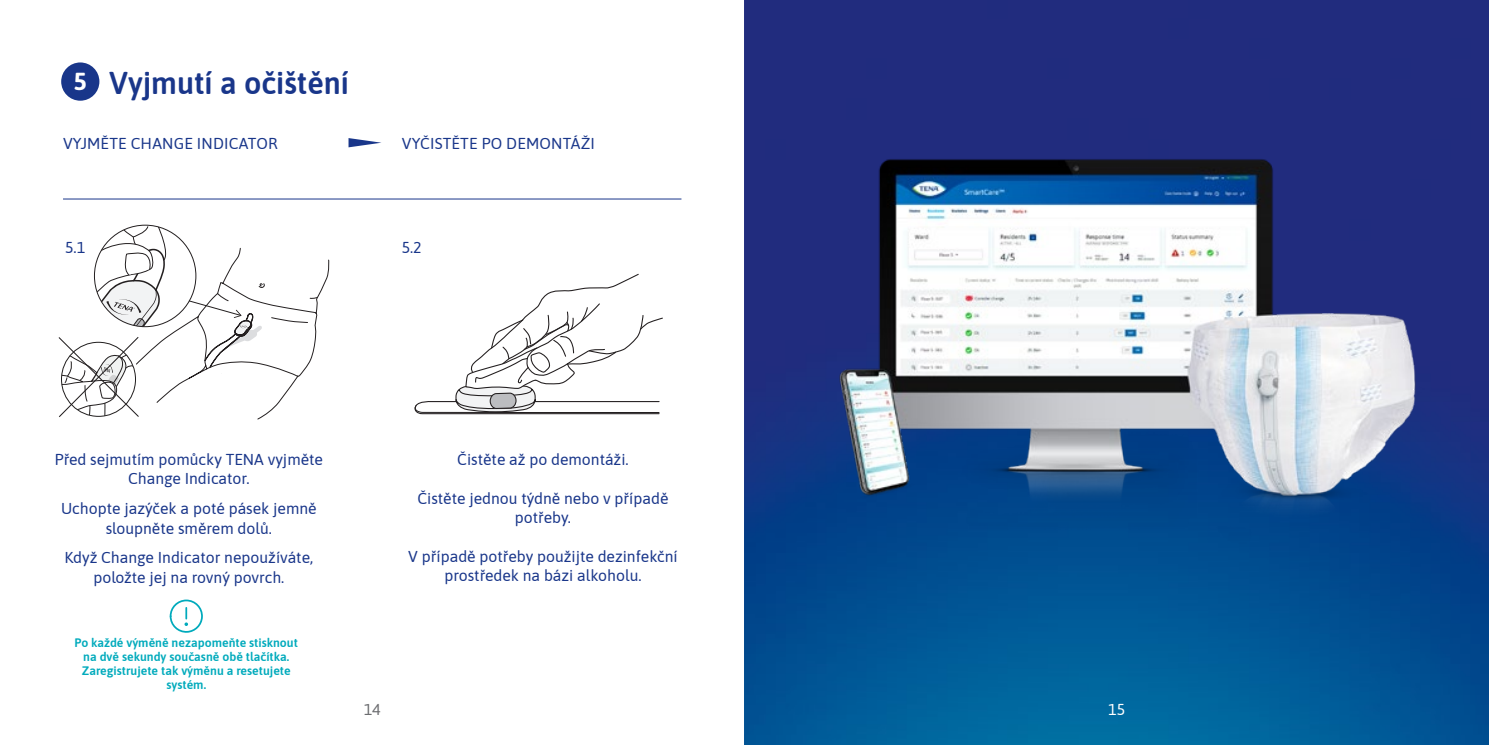
<style>
.page{position:relative;width:1489px;height:745px;background:#fff}
.page>*{position:absolute;margin:0;border:0;box-sizing:border-box;transform-origin:0 0}
.t1{font:600 31.5px "Asap";color:#19368a}
.t2{font:15.75px/19.2px "Asap";color:#19368a;text-align:center}
.t3{font:15.75px "Asap";color:#fff}
.t4{font:15.75px "Asap";color:#6c6d70}
.t5{font:600 12.25px/14px "Asap";color:#00aabc;text-align:center}
.s1{font-weight:700;font-size:24.5px;color:#fff}
</style>
<div class="page">
<img style="left:744px;top:0;width:744px;height:744px">
<hr style="left:63px;top:198px;width:618px;height:1px;background:#19368a">
<svg style="left:348px;top:138px;width:33px;height:9px"></svg>
<div style="left:61px;top:62px;width:38px;height:39px;background:#19368a;border-radius:50%"></div>
<svg style="left:414px;top:273px;width:249px;height:141px"></svg>
<img style="left:828px;top:149px;width:597px;height:412px">
<svg style="left:58px;top:225px;width:272px;height:195px"></svg>
<div style="left:170px;top:599px;width:33px;height:33px;background:#fff;border:2px solid #00aabc;border-radius:50%"></div>
<svg style="left:184px;top:607px;width:4px;height:18px"></svg>
<h1 class="t1" style="left:74px;top:60px;width:276px"><span class="s1">5</span> Vyjmutí a očištění</h1>
<p class="t2" style="left:63px;top:133px;width:216px">VYJMĚTE CHANGE INDICATOR</p>
<p class="t2" style="left:402px;top:133px;width:195px">VYČISTĚTE PO DEMONTÁŽI</p>
<p class="t2" style="left:65px;top:237px;width:21px">5.1</p>
<p class="t2" style="left:402px;top:237px;width:21px">5.2</p>
<p class="t2" style="left:55px;top:449px;width:270px">Před sejmutím pomůcky TENA vyjměte<br>Change Indicator.</p>
<p class="t2" style="left:61px;top:498px;width:257px">Uchopte jazýček a poté pásek jemně sloupněte směrem dolů.</p>
<p class="t2" style="left:64px;top:547px;width:250px">Když Change Indicator nepoužíváte, položte jej na rovný povrch.</p>
<p class="t5" style="left:75px;top:635px;width:225px">Po každé výměně nezapomeňte stisknout na dvě sekundy současně obě tlačítka.<br>Zaregistrujete tak výměnu a resetujete systém.</p>
<p class="t2" style="left:457px;top:449px;width:173px">Čistěte až po demontáži.</p>
<p class="t2" style="left:417px;top:487px;width:252px">Čistěte jednou týdně nebo v případě potřeby.</p>
<p class="t2" style="left:408px;top:545px;width:271px">V případě potřeby použijte dezinfekční prostředek na bázi alkoholu.</p>
<p class="t4" style="left:364px;top:698px;width:18px">14</p>
<p class="t3" style="left:1108px;top:698px;width:18px">15</p>
</div>
